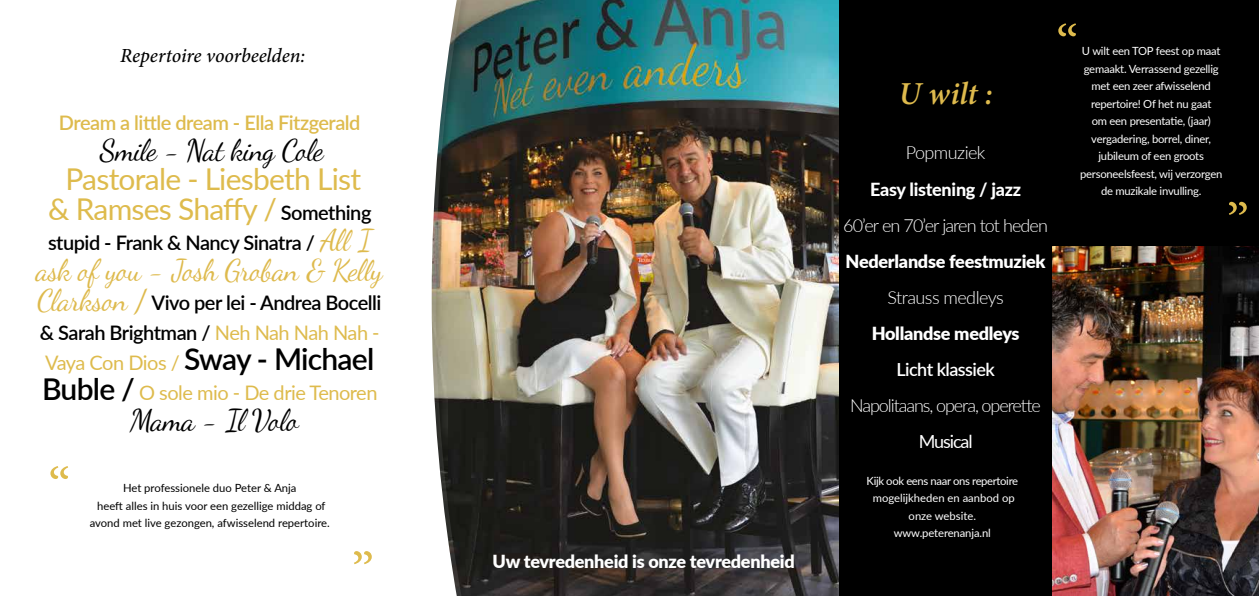
<style>
.page{position:relative;width:1259px;height:596px;background:#fff}
.page>*{position:absolute;margin:0;border:0;box-sizing:border-box;transform-origin:0 0}
.t1{font:56.2px "Minion Pro";color:#debb4d}
.t2{font:italic 600 32px "Minion Pro";color:#deba4d}
.t3{font:30px/30px "Lato";letter-spacing:-.025em;color:#debb4d;text-align:center}
.t4{font:30px "Dancing Script OT";letter-spacing:-.025em;color:#000}
.t5{font:30px "Dancing Script OT";letter-spacing:-.025em;color:#deba4d}
.t6{font:20px/30px "Lato";letter-spacing:-.025em;color:#debb4d}
.t7{font:600 20px "Lato";letter-spacing:-.025em;color:#debb4d}
.t8{font:600 20px "Lato";letter-spacing:-.025em;color:#000}
.t9{font:italic 500 20px "Minion Pro";letter-spacing:-.005em;color:#000}
.t10{font:900 18px "Lato";letter-spacing:-.015em;color:#fff}
.t11{font:300 18px "Lato";letter-spacing:-.05em;color:#fff}
.t12{font:300 18px "Lato";letter-spacing:-.03em;color:#fff}
.t13{font:800 18px "Lato";letter-spacing:-.015em;color:#fff}
.t14{font:600 18px "Lato";letter-spacing:-.03em;color:#fff}
.t15{font:18px "Lato";letter-spacing:-.06em;color:#fff}
.t16{font:11.2px/17.5px "Lato";letter-spacing:-.02em;color:#fff;text-align:center}
.t17{font:11.2px/17.5px "Lato";color:#000;text-align:center}
.s1{font-weight:600;font-size:20px;color:#000}
.s2{font-family:"Dancing Script OT";font-weight:400;font-size:30px;color:#deba4d}
.s3{font-family:"Dancing Script OT";font-size:30px;color:#deba4d}
.s4{font-weight:600;color:#000}
.s5{font-weight:600;font-size:30px;color:#000}
</style>
<div class="page">
<img style="left:470px;top:0;width:369px;height:595px">
<svg style="left:431px;top:0;width:32px;height:595px"></svg>
<div style="left:1052px;top:0;width:207px;height:595px;background:#000"></div>
<div style="left:839px;top:0;width:241px;height:595px;background:#000"></div>
<img style="left:1052px;top:247px;width:207px;height:348px">
<h3 class="t9" style="left:120px;top:41px;width:187px">Repertoire voorbeelden:</h3>
<h3 class="t7" style="left:59px;top:108px;width:303px">Dream a little dream - Ella Fitzgerald</h3>
<h3 class="t4" style="left:100px;top:132px;width:226px">Smile - Nat king Cole</h3>
<h3 class="t3" style="left:48px;top:162px;width:325px">Pastorale - Liesbeth List &amp; Ramses Shaffy / <span class="s1">Something</span></h3>
<h3 class="t8" style="left:48px;top:228px;width:325px">stupid - Frank &amp; Nancy Sinatra / <span class="s2">All I</span></h3>
<h3 class="t5" style="left:36px;top:252px;width:348px">ask of you - Josh Groban &amp; Kelly</h3>
<h3 class="t6" style="left:38px;top:286px;width:345px"><span class="s3">Clarkson /</span> <span class="s4">Vivo per lei - Andrea Bocelli &amp; Sarah Brightman /</span> Neh Nah Nah Nah - Vaya Con Dios / <span class="s5">Sway - Michael Buble /</span> O sole mio - De drie Tenoren</h3>
<h3 class="t4" style="left:130px;top:402px;width:171px">Mama - Il Volo</h3>
<h1 class="t1" style="left:48px;top:450px;width:24px">“</h1>
<p class="t17" style="left:90px;top:478px;width:241px">Het professionele duo Peter &amp; Anja<br>heeft alles in huis voor een gezellige middag of avond met live gezongen, afwisselend repertoire.</p>
<h1 class="t1" style="left:351px;top:535px;width:24px">”</h1>
<h3 class="t10" style="left:492px;top:547px;width:304px">Uw tevredenheid is onze tevredenheid</h3>
<h2 class="t2" style="left:898px;top:71px;width:96px">U wilt :</h2>
<h3 class="t12" style="left:905px;top:140px;width:81px">Popmuziek</h3>
<h3 class="t13" style="left:870px;top:175px;width:153px">Easy listening / jazz</h3>
<h3 class="t11" style="left:843px;top:212px;width:206px">60’er en 70’er jaren tot heden</h3>
<h3 class="t10" style="left:845px;top:247px;width:202px">Nederlandse feestmuziek</h3>
<h3 class="t12" style="left:887px;top:284px;width:118px">Strauss medleys</h3>
<h3 class="t10" style="left:871px;top:319px;width:149px">Hollandse medleys</h3>
<h3 class="t14" style="left:896px;top:356px;width:100px">Licht klassiek</h3>
<h3 class="t11" style="left:850px;top:392px;width:192px">Napolitaans, opera, operette</h3>
<h3 class="t15" style="left:918px;top:428px;width:55px">Musical</h3>
<p class="t16" style="left:866px;top:471px;width:153px">Kijk ook eens naar ons repertoire mogelijkheden en aanbod op onze website. www.peterenanja.nl</p>
<h1 class="t1" style="left:1056px;top:8px;width:24px">“</h1>
<p class="t16" style="left:1080px;top:42px;width:144px">U wilt een TOP feest op maat gemaakt. Verrassend gezellig met een zeer afwisselend repertoire! Of het nu gaat<br>om een presentatie, (jaar) vergadering, borrel, diner, jubileum of een groots personeelsfeest, wij verzorgen de muzikale invulling.</p>
<h1 class="t1" style="left:1226px;top:186px;width:24px">”</h1>
</div>
